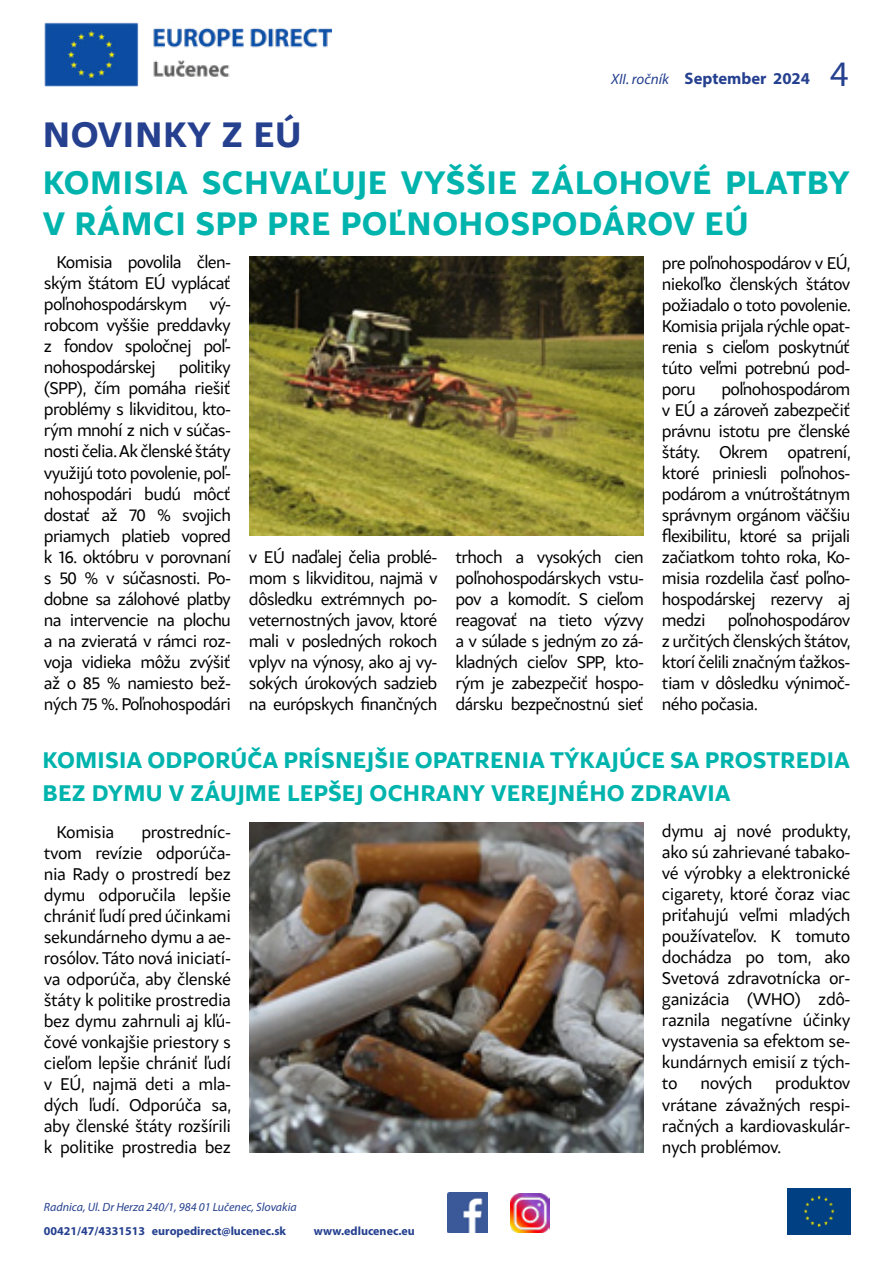
<style>
.page{position:relative;width:893px;height:1263px;background:#fff}
.page>*{position:absolute;margin:0;border:0;box-sizing:border-box;transform-origin:0 0}
.t1{font:700 37.5px "Samo Sans";letter-spacing:.015em;color:#25408f}
.t2{font:700 34.5px/40.5px "Samo Sans";letter-spacing:.015em;color:#00b4ad}
.t3{font:700 24px/33px "Samo Sans";letter-spacing:.005em;color:#00b4ad}
.t4{font:18px/21px "Samo Sans";letter-spacing:-.04em;color:#000;text-align:justify}
.t5{font:700 16.65px "Myriad Pro";color:#25408f}
.t6{font:700 12px "Myriad Pro";color:#25408f}
.t7{font:italic 12px "Myriad Pro";color:#25408f}
.s1{font-weight:400;font-style:italic;font-size:15px}
.s2{font-weight:400;font-size:36px}
</style>
<div class="page">
<div style="left:787px;top:1188px;width:63px;height:47px;background:#004083"></div>
<img style="left:804px;top:1195px;width:31px;height:32px">
<img style="left:448px;top:1193px;width:39px;height:39px">
<img style="left:510px;top:1193px;width:39px;height:39px">
<img style="left:44px;top:22px;width:287px;height:64px">
<img style="left:249px;top:256px;width:395px;height:280px">
<img style="left:249px;top:823px;width:395px;height:329px">
<p class="t5" style="left:611px;top:68px;width:239px"><span class="s1">XII. ročník</span> September 2024 <span class="s2">4</span></p>
<h1 class="t1" style="left:43px;top:111px;width:260px">NOVINKY Z EÚ</h1>
<h2 class="t2" style="left:43px;top:162px;width:809px">KOMISIA SCHVAĽUJE VYŠŠIE ZÁLOHOVÉ PLATBY<br>V RÁMCI SPP PRE POĽNOHOSPODÁROV EÚ</h2>
<p class="t4" style="left:44px;top:252px;width:189px;text-indent:13px">Komisia povolila člen&shy;ským štátom EÚ vyplácať poľnohospodárskym vý&shy;robcom vyššie preddavky z fondov spoločnej poľ&shy;nohospodárskej</p>
<p class="t4" style="left:44px;top:357px;width:189px;text-indent:135px">politiky (SPP), čím pomáha riešiť problémy s likviditou, kto&shy;rým mnohí z nich v súčas&shy;nosti čelia. Ak členské štáty využijú toto povolenie, poľ&shy;nohospodári budú môcť dostať až 70 % svojich priamych platieb vopred k 16. októbru v porovnaní s 50 % v súčasnosti. Po&shy;dobne sa zálohové platby na intervencie na plochu a na zvieratá v rámci roz&shy;voja vidieka môžu zvýšiť až o 85 % namiesto bež&shy;ných 75 %. Poľnohospodári</p>
<p class="t4" style="left:249px;top:546px;width:190px">v EÚ naďalej čelia problé&shy;mom s likviditou, najmä v dôsledku extrémnych po&shy;veternostných javov, ktoré mali v posledných rokoch vplyv na výnosy, ako aj vy&shy;sokých úrokových sadzieb na európskych finančných</p>
<p class="t4" style="left:455px;top:546px;width:190px">trhoch a vysokých cien poľnohospodárskych vstu&shy;pov a komodít. S cieľom reagovať na tieto výzvy a v súlade s jedným zo zá&shy;kladných cieľov SPP, kto&shy;rým je zabezpečiť hospo&shy;dársku bezpečnostnú sieť</p>
<p class="t4" style="left:662px;top:252px;width:191px">pre poľnohospodárov v EÚ, niekoľko členských štátov požiadalo o toto povolenie.<br>Komisia prijala rýchle opat&shy;renia s cieľom poskytnúť túto veľmi potrebnú pod&shy;poru</p>
<p class="t4" style="left:662px;top:378px;width:191px;text-indent:59px">poľnohospodárom v EÚ a zároveň zabezpečiť právnu istotu pre členské štáty. Okrem opatrení, ktoré priniesli poľnohos&shy;podárom a vnútroštátnym správnym orgánom väčšiu flexibilitu, ktoré sa prijali začiatkom tohto roka, Ko&shy;misia rozdelila časť poľno&shy;hospodárskej rezervy aj medzi poľnohospodárov z určitých členských štátov, ktorí čelili značným ťažkos&shy;tiam v dôsledku výnimoč&shy;ného počasia.</p>
<h3 class="t3" style="left:43px;top:743px;width:809px">KOMISIA ODPORÚČA PRÍSNEJŠIE OPATRENIA TÝKAJÚCE SA PROSTREDIA<br>BEZ DYMU V ZÁUJME LEPŠEJ OCHRANY VEREJNÉHO ZDRAVIA</h3>
<p class="t4" style="left:44px;top:821px;width:189px;text-indent:98px">prostredníc&shy;tvom revízie odporúča&shy;nia Rady o prostredí bez dymu odporučila lepšie chrániť ľudí pred účinkami sekundárneho dymu a ae&shy;rosólov. Táto nová iniciatí&shy;va odporúča, aby členské štáty k politike prostredia bez dymu zahrnuli aj kľú&shy;čové vonkajšie priestory s cieľom lepšie chrániť ľudí v EÚ, najmä deti a mla&shy;dých ľudí. Odporúča sa, aby členské štáty rozšírili k politike prostredia bez</p>
<p class="t4" style="left:57px;top:821px;width:59px">Komisia</p>
<p class="t7" style="left:44px;top:1199px;width:254px">Radnica, Ul. Dr Herza 240/1, 984 01 Lučenec, Slovakia</p>
<p class="t6" style="left:44px;top:1223px;width:244px">00421/47/4331513 europedirect@lucenec.sk</p>
<p class="t6" style="left:314px;top:1223px;width:102px">www.edlucenec.eu</p>
<p class="t4" style="left:662px;top:821px;width:191px">dymu aj nové produkty, ako sú zahrievané tabako&shy;vé výrobky a elektronické cigarety, ktoré čoraz viac priťahujú veľmi mladých používateľov. K tomuto dochádza po tom, ako Svetová zdravotnícka or&shy;ganizácia (WHO) zdô&shy;raznila negatívne účinky vystavenia sa efektom se&shy;kundárnych emisií z tých&shy;to</p>
<p class="t4" style="left:662px;top:1073px;width:190px;text-indent:113px">produktov vrátane závažných respi&shy;račných a kardiovaskulár&shy;nych problémov.</p>
<p class="t4" style="left:700px;top:1073px;width:54px">nových</p>
</div>
